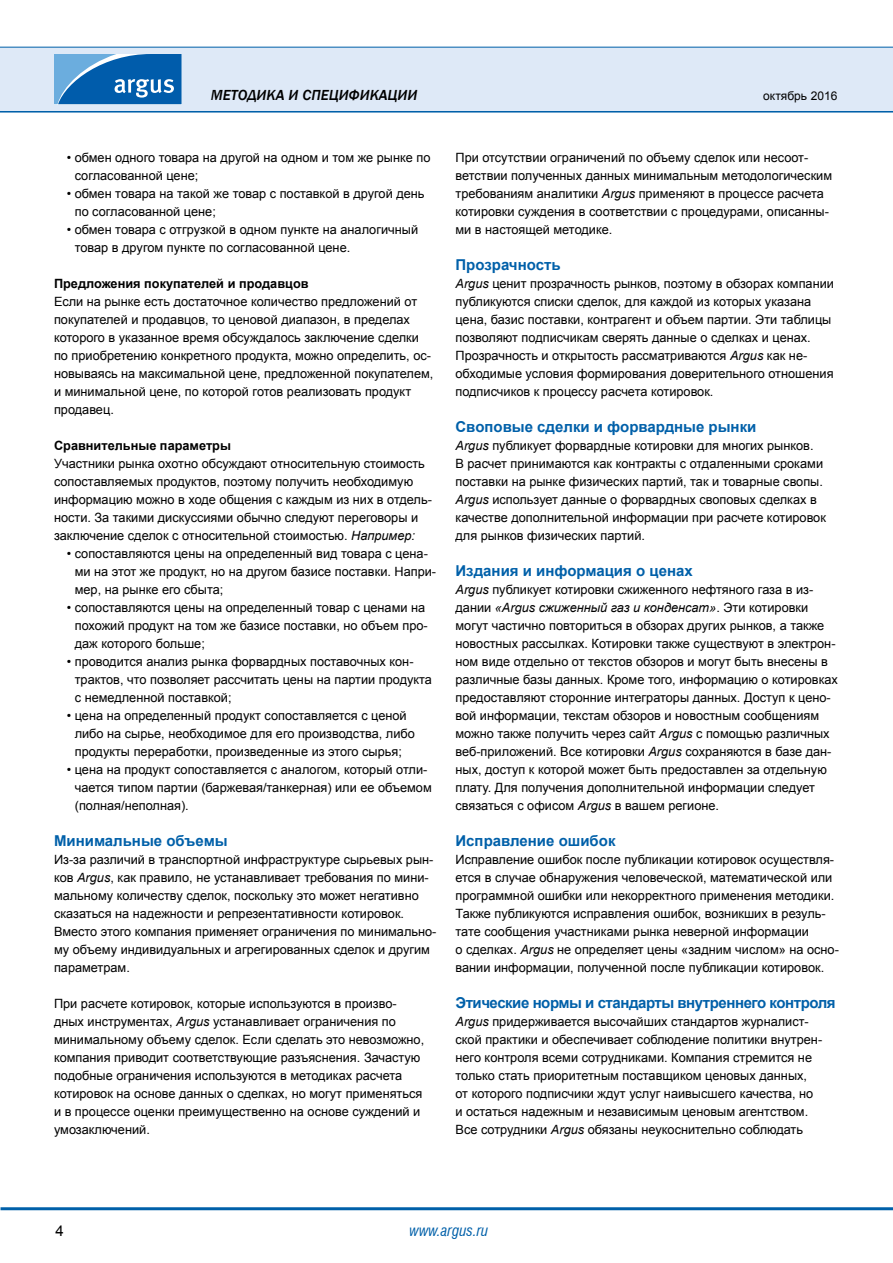
<style>
.page{position:relative;width:893px;height:1263px;background:#fff}
.page>*{position:absolute;margin:0;border:0;box-sizing:border-box;transform-origin:0 0}
.t1{font:700 15px "Arial";color:#0060a9}
.t2{font:700 15px "Arial";letter-spacing:-.03em;color:#0060a9}
.t3{font:italic 500 15px "Franklin Gothic";color:#000}
.t4{font:italic condensed 15px "Swiss 721 BT";color:#0060a9}
.t5{font:15px "Arial";color:#000}
.t6{font:12.75px/18px "Arial";color:#000}
.t7{font:700 12.75px "Arial";color:#000}
.t8{font:12px "Arial";color:#000}
.s1{font-style:italic}
</style>
<div class="page">
<hr style="left:0;top:110px;width:893px;height:3px;background:#0060a9">
<div style="left:0;top:47px;width:893px;height:64px;background:#dee9f7"></div>
<hr style="left:0;top:47px;width:893px;height:1px;background:#0060a9">
<hr style="left:1px;top:1207px;width:892px;height:3px;background:#0060a9">
<svg style="left:54px;top:54px;width:128px;height:50px;background:#307dbd"></svg>
<p class="t3" style="left:211px;top:86px;width:208px">Методика и спецификации</p>
<p class="t8" style="left:763px;top:87px;width:76px">октябрь 2016</p>
<p class="t6" style="left:75px;top:149px;width:357px;text-indent:-8px">• обмен одного товара на другой на одном и том же рынке по согласованной цене;</p>
<p class="t6" style="left:75px;top:185px;width:351px;text-indent:-8px">• обмен товара на такой же товар с поставкой в другой день по согласованной цене;</p>
<p class="t6" style="left:75px;top:221px;width:345px;text-indent:-8px">• обмен товара с отгрузкой в одном пункте на аналогичный товар в другом пункте по согласованной цене.</p>
<p class="t7" style="left:54px;top:275px;width:256px">Предложения покупателей и продавцов</p>
<p class="t6" style="left:54px;top:293px;width:381px">Если на рынке есть достаточное количество предложений от покупателей и продавцов, то ценовой диапазон, в пределах которого в указанное время обсуждалось заключение сделки по приобретению конкретного продукта, можно определить, ос&shy;новываясь на максимальной цене, предложенной покупателем, и минимальной цене, по которой готов реализовать продукт продавец.</p>
<p class="t7" style="left:54px;top:437px;width:178px">Сравнительные параметры</p>
<p class="t6" style="left:54px;top:455px;width:379px">Участники рынка охотно обсуждают относительную стоимость сопоставляемых продуктов, поэтому получить необходимую информацию можно в ходе общения с каждым из них в отдель&shy;ности. За такими дискуссиями обычно следуют переговоры и заключение сделок с относительной стоимостью. <span class="s1">Например:</span></p>
<p class="t6" style="left:75px;top:545px;width:363px;text-indent:-8px">• сопоставляются цены на определенный вид товара с цена&shy;ми на этот же продукт, но на другом базисе поставки. Напри&shy;мер, на рынке его сбыта;</p>
<p class="t6" style="left:75px;top:599px;width:354px;text-indent:-8px">• сопоставляются цены на определенный товар с ценами на похожий продукт на том же базисе поставки, но объем про&shy;даж которого больше;</p>
<p class="t6" style="left:75px;top:653px;width:359px;text-indent:-8px">• проводится анализ рынка форвардных поставочных кон&shy;трактов, что позволяет рассчитать цены на партии продукта с немедленной поставкой;</p>
<p class="t6" style="left:75px;top:707px;width:342px;text-indent:-8px">• цена на определенный продукт сопоставляется с ценой либо на сырье, необходимое для его производства, либо продукты переработки, произведенные из этого сырья;</p>
<p class="t6" style="left:75px;top:761px;width:358px;text-indent:-8px">• цена на продукт сопоставляется с аналогом, который отли&shy;чается типом партии (баржевая/танкерная) или ее объемом (полная/неполная).</p>
<p class="t1" style="left:54px;top:831px;width:175px">Минимальные объемы</p>
<p class="t6" style="left:54px;top:851px;width:384px">Из-за различий в транспортной инфраструктуре сырьевых рын&shy;ков <span class="s1">Argus</span>, как правило, не устанавливает требования по мини&shy;мальному количеству сделок, поскольку это может негативно сказаться на надежности и репрезентативности котировок.<br>Вместо этого компания применяет ограничения по минимально&shy;му объему индивидуальных и агрегированных сделок и другим параметрам.</p>
<p class="t6" style="left:54px;top:995px;width:372px">При расчете котировок, которые используются в произво&shy;дных инструментах, <span class="s1">Argus</span> устанавливает ограничения по минимальному объему сделок. Если сделать это невозможно, компания приводит соответствующие разъяснения. Зачастую подобные ограничения используются в методиках расчета котировок на основе данных о сделках, но могут применяться и в процессе оценки преимущественно на основе суждений и умозаключений.</p>
<p class="t6" style="left:455px;top:149px;width:378px">При отсутствии ограничений по объему сделок или несоот&shy;ветствии полученных данных минимальным методологическим требованиям аналитики <span class="s1">Argus</span> применяют в процессе расчета котировки суждения в соответствии с процедурами, описанны&shy;ми в настоящей методике.</p>
<p class="t1" style="left:455px;top:255px;width:107px">Прозрачность</p>
<p class="t6" style="left:455px;top:275px;width:380px"><span class="s1">Argus</span> ценит прозрачность рынков, поэтому в обзорах компании публикуются списки сделок, для каждой из которых указана цена, базис поставки, контрагент и объем партии. Эти таблицы позволяют подписчикам сверять данные о сделках и ценах.<br>Прозрачность и открытость рассматриваются <span class="s1">Argus</span> как не&shy;обходимые условия формирования доверительного отношения подписчиков к процессу расчета котировок.</p>
<p class="t1" style="left:455px;top:417px;width:302px">Своповые сделки и форвардные рынки</p>
<p class="t6" style="left:455px;top:437px;width:372px"><span class="s1">Argus</span> публикует форвардные котировки для многих рынков.<br>В расчет принимаются как контракты с отдаленными сроками поставки на рынке физических партий, так и товарные свопы.<br><span class="s1">Argus</span> использует данные о форвардных своповых сделках в качестве дополнительной информации при расчете котировок для рынков физических партий.</p>
<p class="t1" style="left:455px;top:561px;width:239px">Издания и информация о ценах</p>
<p class="t6" style="left:455px;top:581px;width:384px"><span class="s1">Argus</span> публикует котировки сжиженного нефтяного газа в из&shy;дании <span class="s1">«Argus сжиженный газ и конденсат»</span>. Эти котировки могут частично повториться в обзорах других рынков, а также новостных рассылках. Котировки также существуют в электрон&shy;ном виде отдельно от текстов обзоров и могут быть внесены в различные базы данных. Кроме того, информацию о котировках предоставляют сторонние интеграторы данных. Доступ к цено&shy;вой информации, текстам обзоров и новостным сообщениям можно также получить через сайт <span class="s1">Argus</span> с помощью различных веб-приложений. Все котировки <span class="s1">Argus</span> сохраняются в базе дан&shy;ных, доступ к которой может быть предоставлен за отдельную плату. Для получения дополнительной информации следует связаться с офисом <span class="s1">Argus</span> в вашем регионе.</p>
<p class="t1" style="left:455px;top:831px;width:161px">Исправление ошибок</p>
<p class="t6" style="left:455px;top:851px;width:385px">Исправление ошибок после публикации котировок осуществля&shy;ется в случае обнаружения человеческой, математической или программной ошибки или некорректного применения методики.<br>Также публикуются исправления ошибок, возникших в резуль&shy;тате сообщения участниками рынка неверной информации<br>о сделках. <span class="s1">Argus</span> не определяет цены «задним числом» на осно&shy;вании информации, полученной после публикации котировок.</p>
<p class="t2" style="left:455px;top:993px;width:382px">Этические нормы и стандарты внутреннего контроля</p>
<p class="t6" style="left:455px;top:1013px;width:368px"><span class="s1">Argus</span> придерживается высочайших стандартов журналист&shy;ской практики и обеспечивает соблюдение политики внутрен&shy;него контроля всеми сотрудниками. Компания стремится не только стать приоритетным поставщиком ценовых данных, от которого подписчики ждут услуг наивысшего качества, но и остаться надежным и независимым ценовым агентством.<br>Все сотрудники <span class="s1">Argus</span> обязаны неукоснительно соблюдать</p>
<p class="t5" style="left:55px;top:1220px;width:10px">4</p>
<p class="t4" style="left:410px;top:1221px;width:80px">www.argus.ru</p>
</div>
